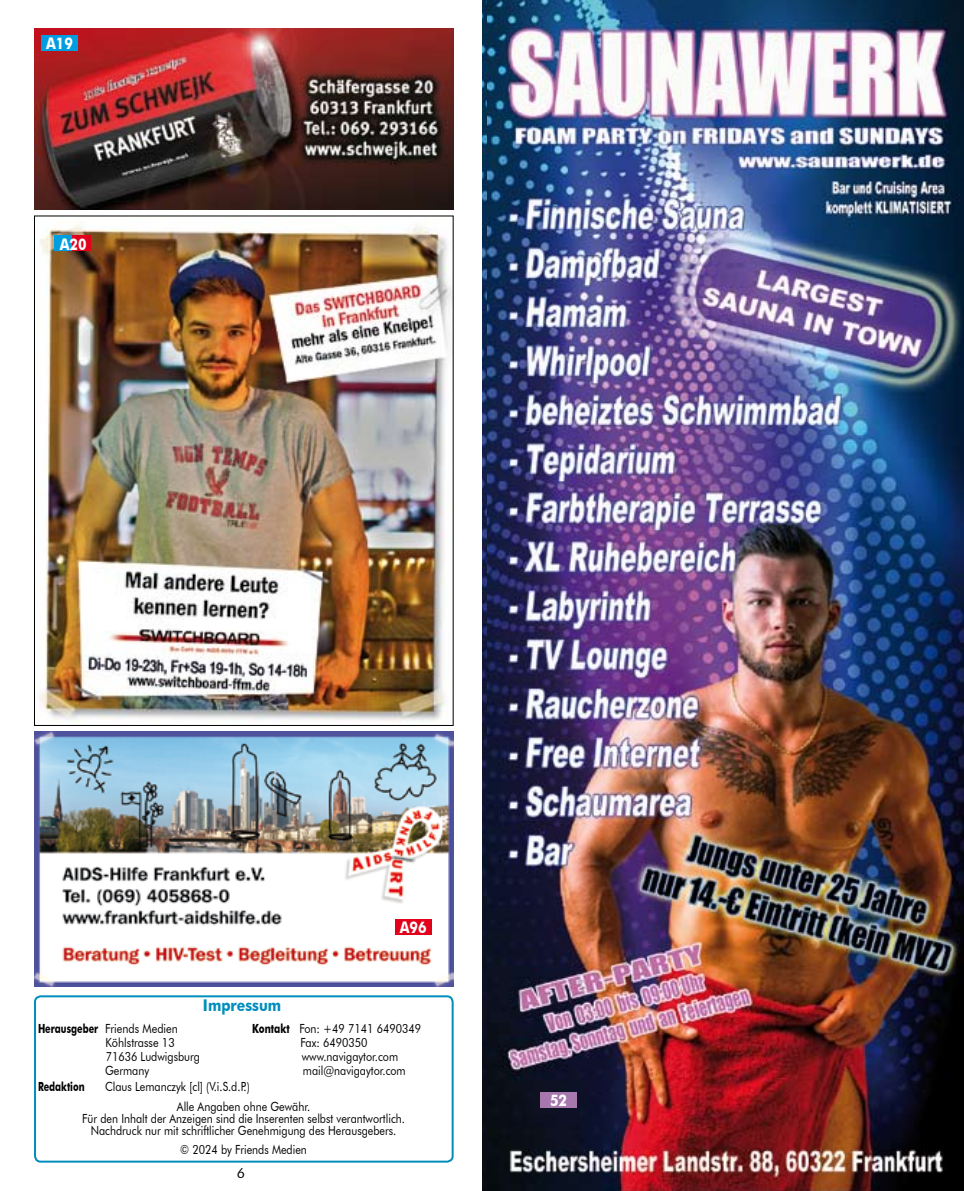
<style>
.page{position:relative;width:964px;height:1191px;background:#fff}
.page>*{position:absolute;margin:0;border:0;box-sizing:border-box;transform-origin:0 0}
.t1{font:700 16.2px "Futura BT";color:#018ebd;scale:.87 1}
.t2{font:700 16px "Futura BT";color:#fff;scale:.85 1}
.t3{font:14px "Futura BT";color:#000}
.t4{font:12.6px/20px "Futura BT";color:#000;scale:.86 1}
.t5{font:12.6px "Futura BT";color:#000;scale:.87 1}
.t6{font:700 12.6px "Futura BT";color:#000;scale:.72 1}
.s1{font-weight:700}
</style>
<div class="page">
<div style="left:34px;top:995px;width:420px;height:167px;border:2px solid #018ebd;border-radius:6px"></div>
<img style="left:34px;top:28px;width:420px;height:182px">
<img style="left:34px;top:731px;width:420px;height:255px">
<div style="left:395px;top:918px;width:37px;height:16px;background:#e2001a"></div>
<div style="left:41px;top:35px;width:37px;height:16px;background:#009ee0"></div>
<img style="left:488px;top:0;width:476px;height:1191px">
<div style="left:540px;top:1091px;width:37px;height:16px;background:#a778ae"></div>
<img style="left:40px;top:224px;width:412px;height:499px">
<div style="left:54px;top:235px;width:37px;height:16px;background:#009ee0"></div>
<div style="left:72px;top:235px;width:19px;height:16px;background:#e2001a"></div>
<p class="t2" style="left:46px;top:33px;width:33px">A19</p>
<p class="t2" style="left:60px;top:234px;width:33px">A20</p>
<p class="t1" style="left:203px;top:995px;width:91px">Impressum</p>
<p class="t2" style="left:400px;top:917px;width:33px">A96</p>
<p class="t5" style="left:38px;top:1021px;width:162px"><span class="s1">Herausgeber</span> Friends Medien</p>
<p class="t4" style="left:252px;top:1018px;width:198px"><span class="s1">Kontakt</span> Fon: +49 7141 6490349</p>
<p class="t5" style="left:105px;top:1035px;width:81px">Köhlstrasse 13</p>
<p class="t4" style="left:300px;top:1032px;width:80px">Fax: 6490350</p>
<p class="t4" style="left:106px;top:1046px;width:111px">71636 Ludwigsburg</p>
<p class="t4" style="left:302px;top:1046px;width:113px">www.navigaytor.com</p>
<p class="t4" style="left:105px;top:1060px;width:53px">Germany</p>
<p class="t4" style="left:303px;top:1060px;width:121px">mail@navigaytor.com</p>
<p class="t6" style="left:38px;top:1079px;width:66px">Redaktion</p>
<p class="t4" style="left:177px;top:1076px;width:156px;text-indent:-72px">Claus Lemanczyk [cl] (V.i.S.d.P.)<br>Alle Angaben ohne Gewähr.</p>
<p class="t4" style="left:82px;top:1112px;width:377px;line-height:12px;text-align:center">Für den Inhalt der Anzeigen sind die Inserenten selbst verantwortlich.<br>Nachdruck nur mit schriftlicher Genehmigung des Herausgebers.</p>
<p class="t4" style="left:180px;top:1139px;width:149px">© 2024 by Friends Medien</p>
<p class="t3" style="left:237px;top:1164px;width:10px">6</p>
<p class="t2" style="left:550px;top:1090px;width:21px">52</p>
</div>
